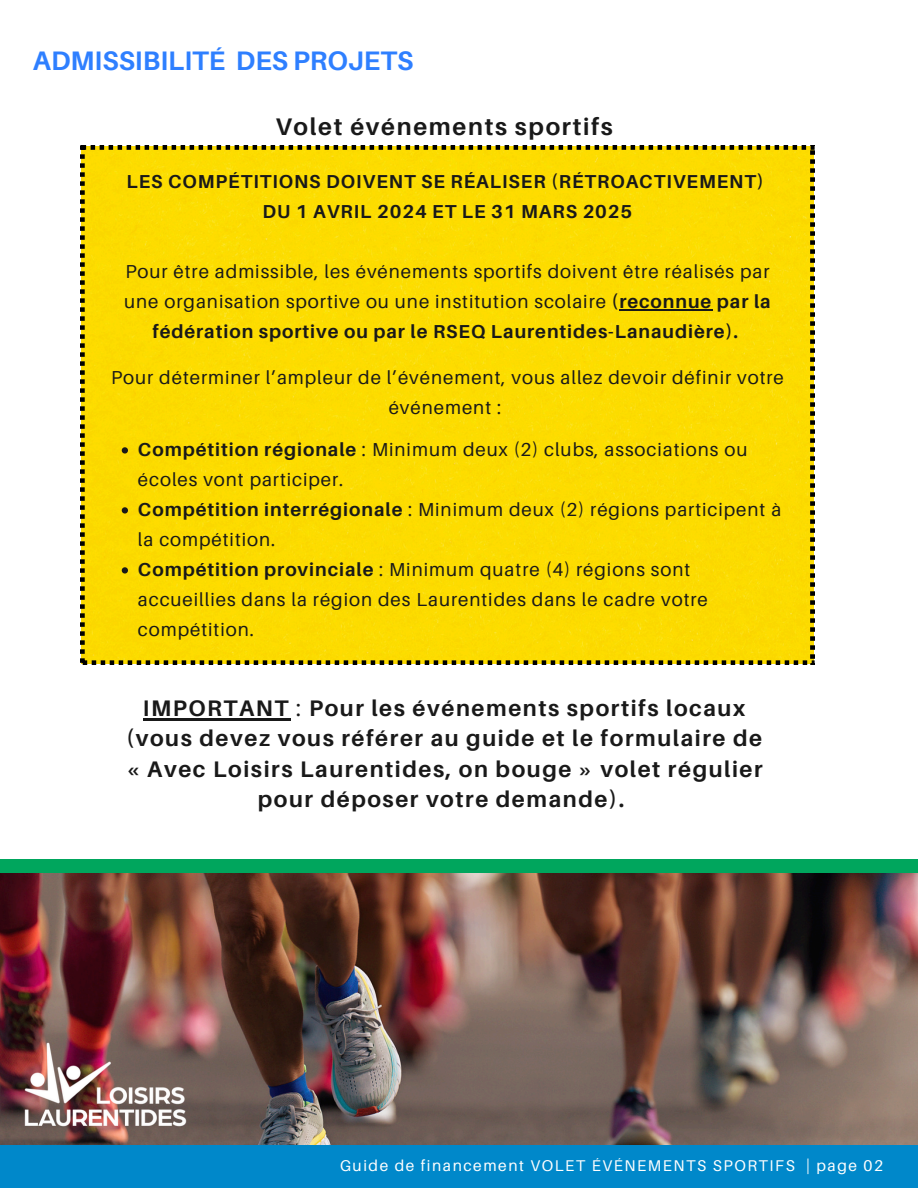
<style>
.page{position:relative;width:918px;height:1188px;background:#fff}
.page>*{position:absolute;margin:0;border:0;box-sizing:border-box;transform-origin:0 0}
.t1{font:700 26.7px "Aileron";color:#2e7fff}
.t2{font:700 24px "Aileron";letter-spacing:.07em;color:#191919}
.t3{font:700 22.5px/30.3px "Aileron";letter-spacing:.07em;color:#191919;text-align:center}
.t4{font:18.75px/30px "Aileron";letter-spacing:.05em;color:#191919}
.t5{font:700 18.75px/30px "Aileron";letter-spacing:.05em;color:#191919;text-align:center}
.t6{font:15.6px "Aileron";letter-spacing:.1em;color:#fff}
.s1{font-weight:700}
.s2{font-weight:400}
</style>
<div class="page">
<img style="left:0;top:873px;width:918px;height:272px">
<div style="left:0;top:1145px;width:918px;height:43px;background:#0088ca"></div>
<div style="left:0;top:859px;width:918px;height:14px;background:#00a65d"></div>
<img style="left:0;top:1025px;width:212px;height:120px">
<div style="left:80px;top:145px;width:735px;height:520px;background:#fcdc00"></div>
<hr style="left:619px;top:309px;width:93px;height:2px;background:#191919">
<svg style="left:122px;top:447px;width:6px;height:7px"></svg>
<svg style="left:122px;top:507px;width:6px;height:7px"></svg>
<svg style="left:122px;top:567px;width:6px;height:7px"></svg>
<hr style="left:143px;top:718px;width:147px;height:3px;background:#191919">
<p class="t1" style="left:33px;top:45px;width:382px">ADMISSIBILITÉ DES PROJETS</p>
<p class="t2" style="left:275px;top:111px;width:339px">Volet événements sportifs</p>
<h4 class="t5" style="left:127px;top:166px;width:639px">LES COMPÉTITIONS DOIVENT SE RÉALISER (RÉTROACTIVEMENT)<br>DU 1 AVRIL 2024 ET LE 31 MARS 2025</h4>
<h5 class="t4" style="left:124px;top:256px;width:648px;text-align:center">Pour être admissible, les événements sportifs doivent être réalisés par une organisation sportive ou une institution scolaire <span class="s1">(reconnue par la fédération sportive ou par le RSEQ Laurentides-Lanaudière).</span></h5>
<h5 class="t4" style="left:111px;top:362px;width:674px;text-align:center">Pour déterminer l’ampleur de l’événement, vous allez devoir définir votre événement :</h5>
<p class="t4" style="left:138px;top:434px;width:611px"><span class="s1">Compétition régionale</span> : Minimum deux (2) clubs, associations ou écoles vont participer.</p>
<p class="t4" style="left:138px;top:494px;width:645px"><span class="s1">Compétition interrégionale</span> : Minimum deux (2) régions participent à la compétition.</p>
<p class="t4" style="left:138px;top:554px;width:571px"><span class="s1">Compétition provinciale</span> : Minimum quatre (4) régions sont accueillies dans la région des Laurentides dans le cadre votre compétition.</p>
<p class="t3" style="left:125px;top:693px;width:639px">IMPORTANT <span class="s2">:</span> Pour les événements sportifs locaux (vous devez vous référer au guide et le formulaire de « Avec Loisirs Laurentides, on bouge » volet régulier pour déposer votre demande).</p>
<h1 class="t6" style="left:340px;top:1155px;width:456px">Guide de financement VOLET ÉVÉNEMENTS SPORTIFS</h1>
<h2 class="t6" style="left:806px;top:1155px;width:78px">| page 02</h2>
</div>
